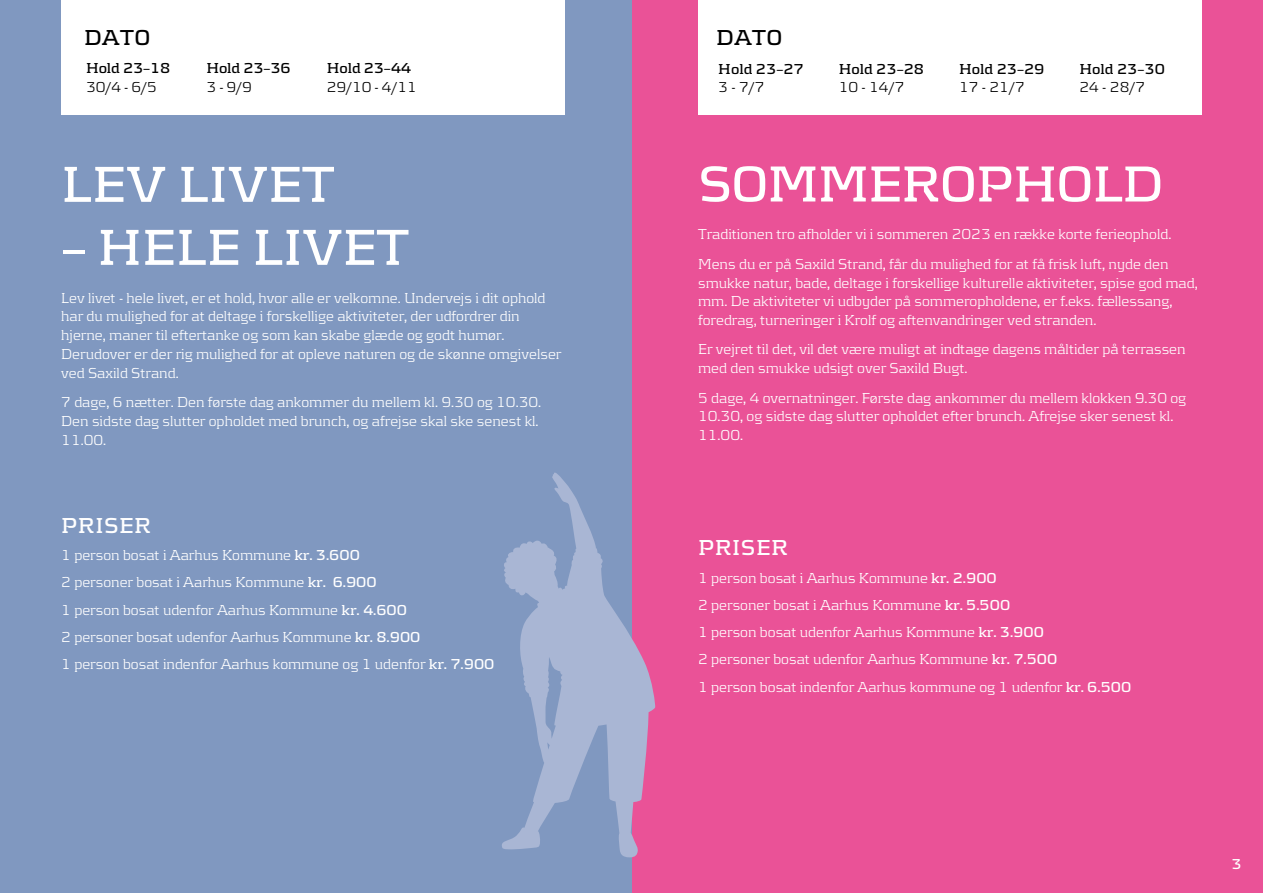
<style>
.page{position:relative;width:1263px;height:893px;background:#fff}
.page>*{position:absolute;margin:0;border:0;box-sizing:border-box;transform-origin:0 0}
.t1{font:700 52.5px "Kontrapunkt";color:#fff}
.t2{font:700 52.5px "Kontrapunkt";letter-spacing:-.02em;color:#fff}
.t3{font:700 22.5px "Kontrapunkt";letter-spacing:.02em;color:#fff}
.t4{font:700 22.5px "Kontrapunkt";letter-spacing:.02em;color:#000}
.t5{font:300 15px/18.8px "Kontrapunkt";color:#fff}
.t6{font:700 15px "Kontrapunkt";color:#000}
.t7{font:300 15px "Kontrapunkt";color:#000}
.t8{font:700 15px "Kontrapunkt";color:#fff}
.s1{font-weight:700}
</style>
<div class="page">
<div style="left:631px;top:0;width:632px;height:893px;background:#ea5297"></div>
<div style="left:698px;top:0;width:504px;height:115px;background:#fff"></div>
<div style="left:0;top:0;width:631px;height:893px;background:#8098c0"></div>
<div style="left:61px;top:0;width:504px;height:115px;background:#fff"></div>
<svg style="left:502px;top:472px;width:153px;height:385px"></svg>
<h2 class="t4" style="left:84px;top:24px;width:68px">DATO</h2>
<h2 class="t4" style="left:716px;top:25px;width:68px">DATO</h2>
<p class="t6" style="left:86px;top:59px;width:86px">Hold 23–18</p>
<p class="t7" style="left:86px;top:78px;width:72px">30/4 - 6/5</p>
<p class="t6" style="left:207px;top:59px;width:86px">Hold 23–36</p>
<p class="t7" style="left:207px;top:78px;width:47px">3 - 9/9</p>
<p class="t6" style="left:327px;top:59px;width:86px">Hold 23–44</p>
<p class="t7" style="left:327px;top:78px;width:91px">29/10 - 4/11</p>
<p class="t6" style="left:718px;top:60px;width:87px">Hold 23–27</p>
<p class="t7" style="left:718px;top:79px;width:48px">3 - 7/7</p>
<p class="t6" style="left:839px;top:60px;width:87px">Hold 23–28</p>
<p class="t7" style="left:839px;top:79px;width:67px">10 - 14/7</p>
<p class="t6" style="left:959px;top:60px;width:87px">Hold 23–29</p>
<p class="t7" style="left:959px;top:79px;width:67px">17 - 21/7</p>
<p class="t6" style="left:1079px;top:60px;width:87px">Hold 23–30</p>
<p class="t7" style="left:1079px;top:79px;width:67px">24 - 28/7</p>
<h1 class="t1" style="left:61px;top:154px;width:274px">LEV LIVET</h1>
<h1 class="t1" style="left:61px;top:217px;width:349px">– HELE LIVET</h1>
<p class="t5" style="left:61px;top:288px;width:502px">Lev livet - hele livet, er et hold, hvor alle er velkomne. Undervejs i dit ophold har du mulighed for at deltage i forskellige aktiviteter, der udfordrer din hjerne, maner til eftertanke og som kan skabe glæde og godt humør.<br>Derudover er der rig mulighed for at opleve naturen og de skønne omgivelser ved Saxild Strand.</p>
<p class="t5" style="left:61px;top:392px;width:481px">7 dage, 6 nætter. Den første dag ankommer du mellem kl. 9.30 og 10.30.<br>Den sidste dag slutter opholdet med brunch, og afrejse skal ske senest kl.<br>11.00.</p>
<h1 class="t2" style="left:698px;top:153px;width:467px">SOMMEROPHOLD</h1>
<p class="t5" style="left:698px;top:219px;width:475px;line-height:29.4px">Traditionen tro afholder vi i sommeren 2023 en række korte ferieophold.<br>Mens du er på Saxild Strand, får du mulighed for at få frisk luft, nyde den</p>
<p class="t5" style="left:698px;top:273px;width:501px">smukke natur, bade, deltage i forskellige kulturelle aktiviteter, spise god mad, mm. De aktiviteter vi udbyder på sommeropholdene, er f.eks. fællessang, foredrag, turneringer i Krolf og aftenvandringer ved stranden.</p>
<p class="t5" style="left:698px;top:340px;width:489px">Er vejret til det, vil det være muligt at indtage dagens måltider på terrassen med den smukke udsigt over Saxild Bugt.</p>
<p class="t5" style="left:698px;top:388px;width:490px">5 dage, 4 overnatninger. Første dag ankommer du mellem klokken 9.30 og<br>10.30, og sidste dag slutter opholdet efter brunch. Afrejse sker senest kl.<br>11.00.</p>
<h2 class="t3" style="left:61px;top:512px;width:91px">PRISER</h2>
<p class="t5" style="left:61px;top:541px;width:435px;line-height:27.3px">1 person bosat i Aarhus Kommune <span class="s1">kr. 3.600<br></span>2 personer bosat i Aarhus Kommune <span class="s1">kr. 6.900<br></span>1 person bosat udenfor Aarhus Kommune <span class="s1">kr. 4.600<br></span>2 personer bosat udenfor Aarhus Kommune <span class="s1">kr. 8.900<br></span>1 person bosat indenfor Aarhus kommune og 1 udenfor <span class="s1">kr. 7.900</span></p>
<h2 class="t3" style="left:698px;top:535px;width:91px">PRISER</h2>
<p class="t5" style="left:698px;top:564px;width:435px;line-height:27.3px">1 person bosat i Aarhus Kommune <span class="s1">kr. 2.900<br></span>2 personer bosat i Aarhus Kommune <span class="s1">kr. 5.500<br></span>1 person bosat udenfor Aarhus Kommune <span class="s1">kr. 3.900<br></span>2 personer bosat udenfor Aarhus Kommune <span class="s1">kr. 7.500<br></span>1 person bosat indenfor Aarhus kommune og 1 udenfor <span class="s1">kr. 6.500</span></p>
<p class="t8" style="left:1231px;top:856px;width:12px">3</p>
</div>
